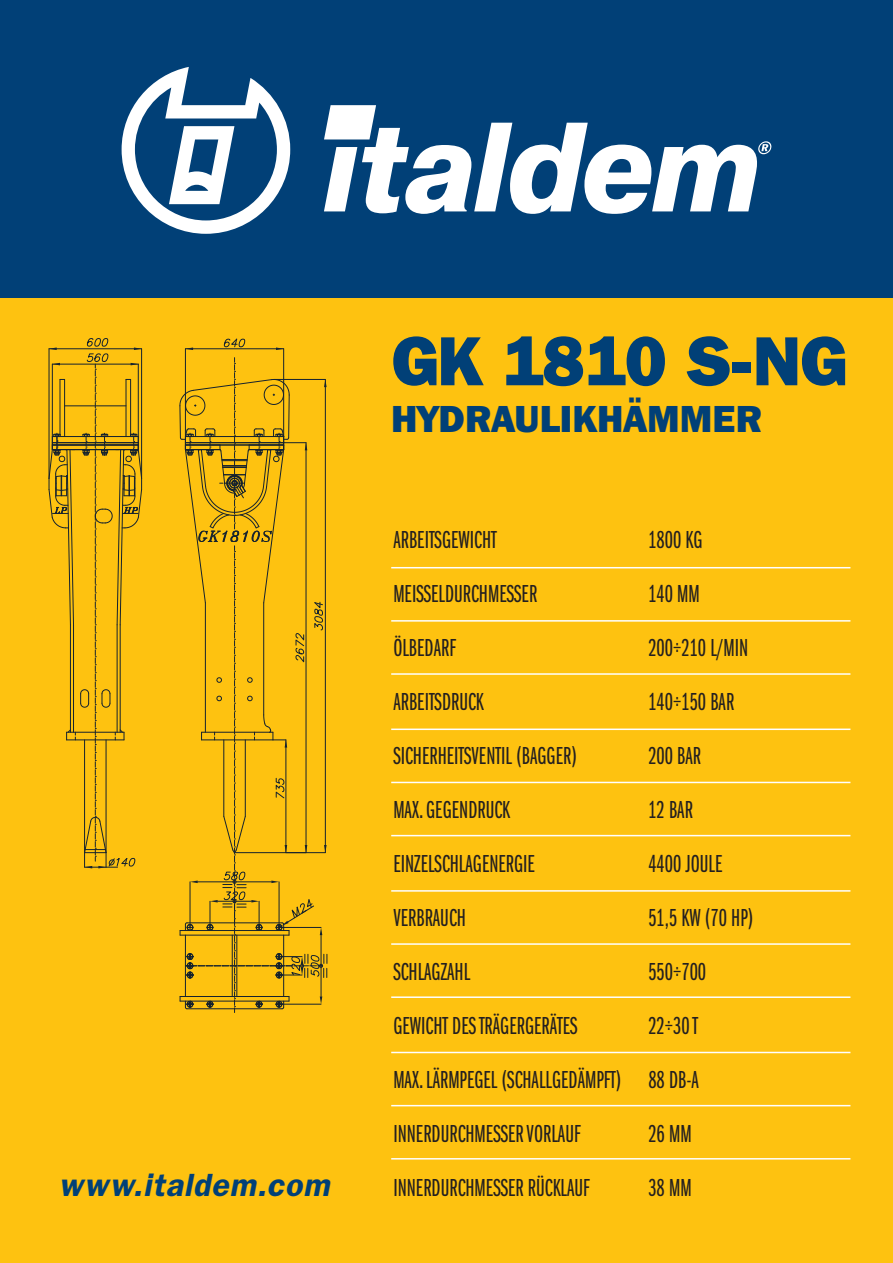
<style>
.page{position:relative;width:893px;height:1263px;background:#fec210}
.page>*{position:absolute;margin:0;border:0;box-sizing:border-box;transform-origin:0 0}
.t1{font:800 69px "Franklin Gothic IT Cby BT";letter-spacing:-.02em;color:#014077}
.t2{font:800 37.5px "Franklin Gothic IT Cby BT";color:#014077}
.t3{font:italic 600 32.25px "Franklin Gothic LT";color:#014077}
.t4{font:25.5px/54px "Franklin Gothic LT Book X Cmpr";color:#231f20;text-align:justify}
</style>
<div class="page">
<div style="left:0;top:0;width:893px;height:298px;background:#014077"></div>
<svg style="left:122px;top:67px;width:635px;height:167px"></svg>
<svg style="left:758px;top:141px;width:13px;height:13px"></svg>
<hr style="left:391px;top:567px;width:459px;height:1px;background:#fff">
<hr style="left:391px;top:620px;width:459px;height:2px;background:#fff">
<hr style="left:391px;top:673px;width:459px;height:2px;background:#fff">
<hr style="left:391px;top:728px;width:459px;height:2px;background:#fff">
<hr style="left:391px;top:782px;width:459px;height:1px;background:#fff">
<hr style="left:391px;top:835px;width:459px;height:1px;background:#fff">
<hr style="left:391px;top:890px;width:459px;height:2px;background:#fff">
<hr style="left:391px;top:943px;width:459px;height:2px;background:#fff">
<hr style="left:391px;top:996px;width:459px;height:2px;background:#fff">
<hr style="left:391px;top:1052px;width:459px;height:1px;background:#fff">
<hr style="left:391px;top:1105px;width:459px;height:1px;background:#fff">
<hr style="left:391px;top:1158px;width:459px;height:1px;background:#fff">
<hr style="left:185px;top:349px;width:1px;height:93px;background:#15222e">
<hr style="left:283px;top:349px;width:1px;height:93px;background:#15222e">
<hr style="left:185px;top:348px;width:99px;height:1px;background:#15222e">
<svg style="left:224px;top:338px;width:21px;height:9px"></svg>
<svg style="left:276px;top:347px;width:8px;height:3px"></svg>
<svg style="left:185px;top:347px;width:8px;height:3px"></svg>
<svg style="left:179px;top:358px;width:149px;height:654px"></svg>
<svg style="left:48px;top:338px;width:94px;height:530px"></svg>
<p class="t3" style="left:59px;top:1166px;width:280px">www.italdem.com</p>
<h1 class="t1" style="left:391px;top:317px;width:457px">GK 1810 S-NG</h1>
<h2 class="t2" style="left:391px;top:394px;width:372px">HYDRAULIKHÄMMER</h2>
<p class="t4" style="left:393px;top:513px;width:105px">ARBEITSGEWICHT</p>
<p class="t4" style="left:648px;top:513px;width:56px">1800 KG</p>
<p class="t4" style="left:393px;top:567px;width:145px">MEISSELDURCHMESSER</p>
<p class="t4" style="left:648px;top:567px;width:53px">140 MM</p>
<p class="t4" style="left:393px;top:621px;width:64px">ÖLBEDARF</p>
<p class="t4" style="left:648px;top:621px;width:101px">200÷210 L/MIN</p>
<p class="t4" style="left:393px;top:675px;width:92px">ARBEITSDRUCK</p>
<p class="t4" style="left:648px;top:675px;width:87px">140÷150 BAR</p>
<p class="t4" style="left:393px;top:729px;width:185px">SICHERHEITSVENTIL (BAGGER)</p>
<p class="t4" style="left:648px;top:729px;width:54px">200 BAR</p>
<p class="t4" style="left:393px;top:783px;width:118px">MAX. GEGENDRUCK</p>
<p class="t4" style="left:648px;top:783px;width:46px">12 BAR</p>
<p class="t4" style="left:393px;top:837px;width:143px">EINZELSCHLAGENERGIE</p>
<p class="t4" style="left:648px;top:837px;width:76px">4400 JOULE</p>
<p class="t4" style="left:393px;top:891px;width:74px">VERBRAUCH</p>
<p class="t4" style="left:648px;top:891px;width:107px">51,5 KW (70 HP)</p>
<p class="t4" style="left:393px;top:945px;width:78px">SCHLAGZAHL</p>
<p class="t4" style="left:648px;top:945px;width:59px">550÷700</p>
<p class="t4" style="left:393px;top:999px;width:186px">GEWICHT DES TRÄGERGERÄTES</p>
<p class="t4" style="left:393px;top:999px;width:307px;text-indent:255px">22÷30 T MAX. LÄRMPEGEL (SCHALLGEDÄMPFT) 88 DB-A INNERDURCHMESSER VORLAUF</p>
<p class="t4" style="left:648px;top:1107px;width:45px">26 MM</p>
<p class="t4" style="left:393px;top:1161px;width:198px">INNERDURCHMESSER RÜCKLAUF</p>
<p class="t4" style="left:648px;top:1161px;width:45px">38 MM</p>
</div>
